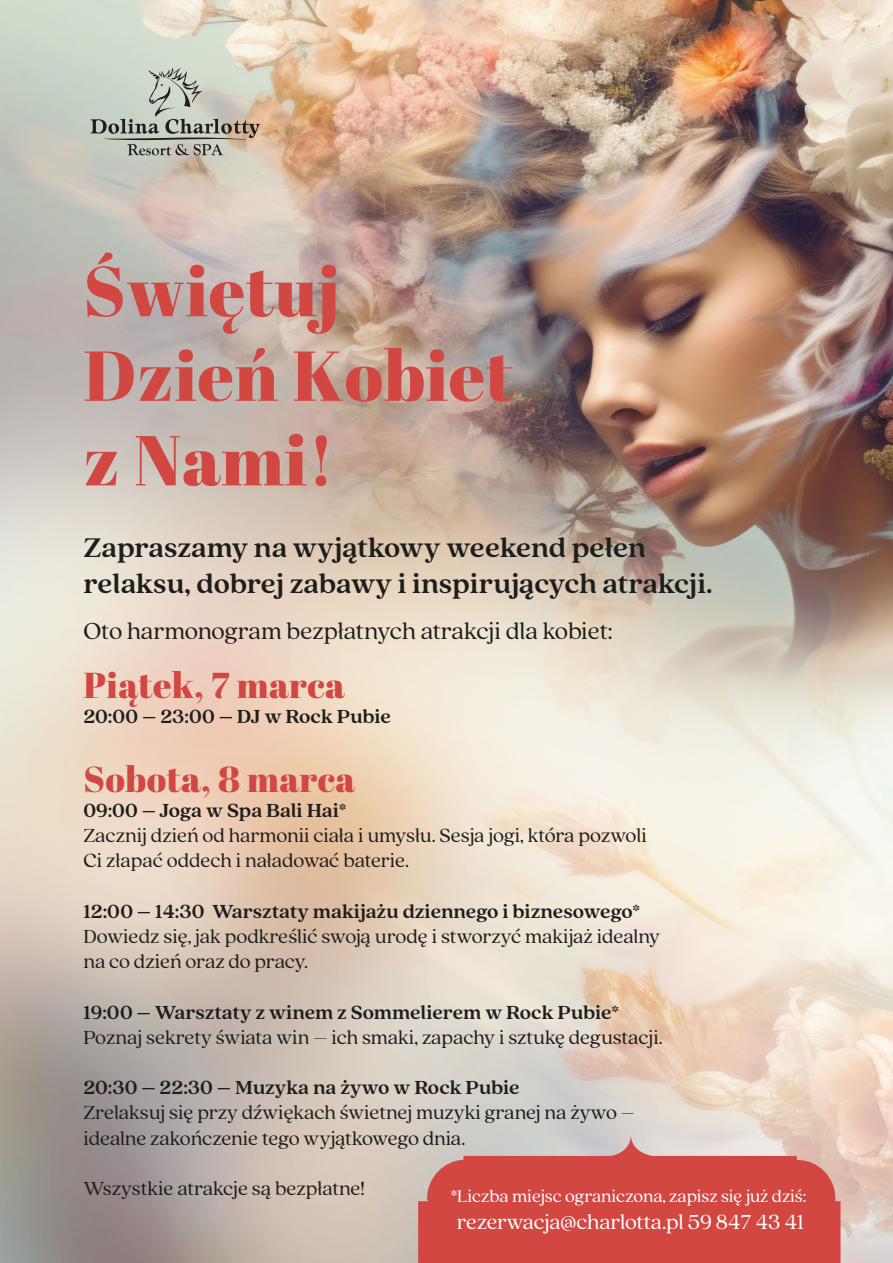
<style>
.page{position:relative;width:893px;height:1263px;background:#fff}
.page>*{position:absolute;margin:0;border:0;box-sizing:border-box;transform-origin:0 0}
.t1{font:70.5px/84.6px "Abril Fatface";letter-spacing:.01em;color:#d14742}
.t2{font:36px "Abril Fatface";letter-spacing:.01em;color:#d14742}
.t3{font:700 30px/36px "Quincy CF";letter-spacing:-.005em;color:#1d1d1b}
.t4{font:25.5px "Quincy CF";letter-spacing:-.005em;color:#1d1d1b}
.t5{font:22.5px "Quincy CF";letter-spacing:-.005em;color:#fff}
.t6{font:21px/25.2px "Quincy CF";color:#1d1d1b}
.t7{font:700 21px "Quincy CF";color:#1d1d1b}
.t8{font:18.6px "Quincy CF";color:#fff}
</style>
<div class="page">
<img style="left:0;top:0;width:893px;height:1263px">
<svg style="left:395px;top:1134px;width:470px;height:129px;fill:#d24742"></svg>
<svg style="left:91px;top:68px;width:169px;height:87px"></svg>
<h1 class="t1" style="left:83px;top:247px;width:432px">Świętuj<br>Dzień Kobiet z Nami!</h1>
<h3 class="t3" style="left:83px;top:528px;width:631px">Zapraszamy na wyjątkowy weekend pełen relaksu, dobrej zabawy i inspirujących atrakcji.</h3>
<p class="t4" style="left:83px;top:613px;width:531px">Oto harmonogram bezpłatnych atrakcji dla kobiet:</p>
<h2 class="t2" style="left:83px;top:660px;width:263px">Piątek, 7 marca</h2>
<p class="t7" style="left:83px;top:702px;width:309px">20:00 – 23:00 – DJ w Rock Pubie</p>
<h2 class="t2" style="left:83px;top:754px;width:273px">Sobota, 8 marca</h2>
<p class="t7" style="left:83px;top:795px;width:264px">09:00 – Joga w Spa Bali Hai*</p>
<p class="t6" style="left:83px;top:822px;width:565px">Zacznij dzień od harmonii ciała i umysłu. Sesja jogi, która pozwoli<br>Ci złapać oddech i naładować baterie.</p>
<p class="t7" style="left:83px;top:896px;width:558px">12:00 – 14:30 Warsztaty makijażu dziennego i biznesowego*</p>
<p class="t6" style="left:83px;top:923px;width:578px">Dowiedz się, jak podkreślić swoją urodę i stworzyć makijaż idealny na co dzień oraz do pracy.</p>
<p class="t7" style="left:83px;top:997px;width:537px">19:00 – Warsztaty z winem z Sommelierem w Rock Pubie*</p>
<p class="t6" style="left:83px;top:1023px;width:581px">Poznaj sekrety świata win – ich smaki, zapachy i sztukę degustacji.</p>
<p class="t7" style="left:83px;top:1073px;width:438px">20:30 – 22:30 – Muzyka na żywo w Rock Pubie</p>
<p class="t6" style="left:83px;top:1099px;width:553px">Zrelaksuj się przy dźwiękach świetnej muzyki granej na żywo – idealne zakończenie tego wyjątkowego dnia.</p>
<p class="t6" style="left:83px;top:1175px;width:283px">Wszystkie atrakcje są bezpłatne!</p>
<p class="t8" style="left:451px;top:1182px;width:357px">*Liczba miejsc ograniczona, zapisz się już dziś:</p>
<p class="t5" style="left:457px;top:1205px;width:349px">rezerwacja@charlotta.pl 59 847 43 41</p>
</div>
